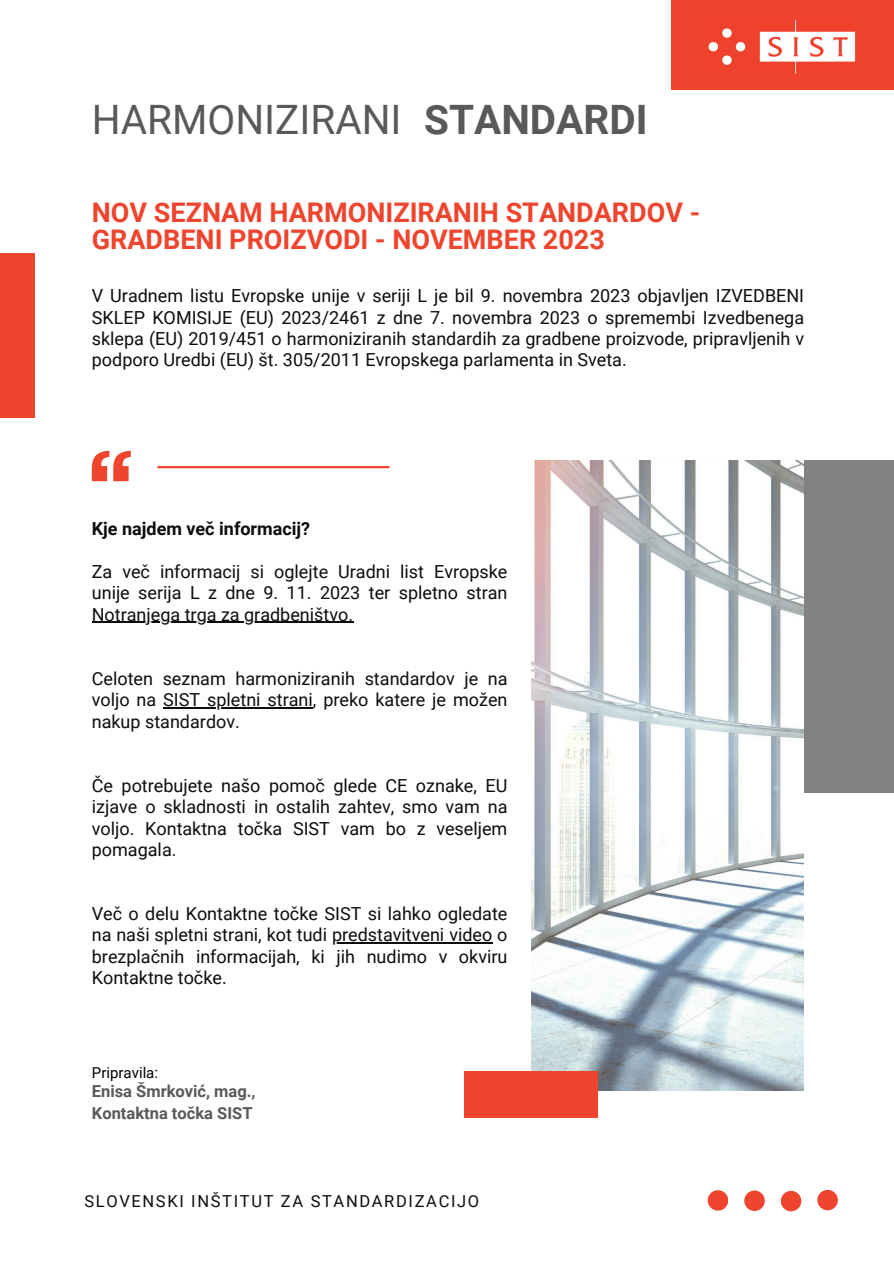
<style>
.page{position:relative;width:894px;height:1264px;background:#fff}
.page>*{position:absolute;margin:0;border:0;box-sizing:border-box;transform-origin:0 0}
.t1{font:40.5px "Roboto";color:#595959}
.t2{font:700 40.5px "Roboto";color:#595959}
.t3{font:700 27px/27px "Roboto";color:#ef442d}
.t4{font:18px/21.3px "Roboto";color:#0d0d0d;text-align:justify}
.t5{font:700 18px "Roboto";color:#0d0d0d}
.t6{font:700 16.5px "Roboto";color:#595959}
.t7{font:16.5px "Roboto";letter-spacing:.1em;color:#0d0d0d}
.t8{font:15px "Roboto";color:#010101}
</style>
<div class="page">
<div style="left:671px;top:461px;width:222px;height:332px;background:#828282"></div>
<svg style="left:92px;top:451px;width:39px;height:30px"></svg>
<hr style="left:157px;top:466px;width:232px;height:2px;background:#ef442d">
<div style="left:0;top:253px;width:34px;height:164px;background:#ef442d"></div>
<div style="left:671px;top:0;width:222px;height:89px;background:#ef442d"></div>
<img style="left:531px;top:461px;width:272px;height:629px">
<div style="left:464px;top:1070px;width:134px;height:47px;background:#ef442d"></div>
<div style="left:744px;top:1190px;width:20px;height:20px;background:#ef442d;border-radius:50%"></div>
<div style="left:780px;top:1190px;width:21px;height:21px;background:#ef442d;border-radius:50%"></div>
<div style="left:817px;top:1189px;width:20px;height:21px;background:#ef442d;border-radius:50%"></div>
<div style="left:707px;top:1190px;width:21px;height:20px;background:#ef442d;border-radius:50%"></div>
<img style="left:708px;top:19px;width:148px;height:55px">
<hr style="left:92px;top:621px;width:261px;height:2px;background:#0d0d0d">
<hr style="left:163px;top:707px;width:150px;height:1px;background:#0d0d0d">
<hr style="left:332px;top:942px;width:160px;height:1px;background:#0d0d0d">
<p class="t1" style="left:92px;top:96px;width:311px">HARMONIZIRANI</p>
<p class="t2" style="left:424px;top:96px;width:225px">STANDARDI</p>
<p class="t3" style="left:92px;top:199px;width:609px">NOV SEZNAM HARMONIZIRANIH STANDARDOV -<br>GRADBENI PROIZVODI - NOVEMBER 2023</p>
<p class="t4" style="left:92px;top:285px;width:713px">V Uradnem listu Evropske unije v seriji L je bil 9. novembra 2023 objavljen IZVEDBENI SKLEP KOMISIJE (EU) 2023/2461 z dne 7. novembra 2023 o spremembi Izvedbenega sklepa (EU) 2019/451 o harmoniziranih standardih za gradbene proizvode, pripravljenih v podporo Uredbi (EU) št. 305/2011 Evropskega parlamenta in Sveta.</p>
<p class="t5" style="left:92px;top:518px;width:220px">Kje najdem več informacij?</p>
<p class="t4" style="left:92px;top:561px;width:417px">Za več informacij si oglejte Uradni list Evropske unije serija L z dne 9. 11. 2023 ter spletno stran Notranjega trga za gradbeništvo.</p>
<p class="t4" style="left:92px;top:668px;width:417px">Celoten seznam harmoniziranih standardov je na voljo na SIST spletni strani, preko katere je možen nakup standardov.</p>
<p class="t4" style="left:92px;top:775px;width:417px">Če potrebujete našo pomoč glede CE oznake, EU izjave o skladnosti in ostalih zahtev, smo vam na voljo. Kontaktna točka SIST vam bo z veseljem pomagala.</p>
<p class="t4" style="left:92px;top:903px;width:417px">Več o delu Kontaktne točke SIST si lahko ogledate na naši spletni strani, kot tudi predstavitveni video o brezplačnih informacijah, ki jih nudimo v okviru Kontaktne točke.</p>
<p class="t8" style="left:92px;top:1063px;width:68px">Pripravila:</p>
<p class="t6" style="left:92px;top:1082px;width:165px">Enisa Šmrković, mag.,</p>
<p class="t6" style="left:92px;top:1103px;width:162px">Kontaktna točka SIST</p>
<p class="t7" style="left:84px;top:1192px;width:396px">SLOVENSKI INŠTITUT ZA STANDARDIZACIJO</p>
</div>
